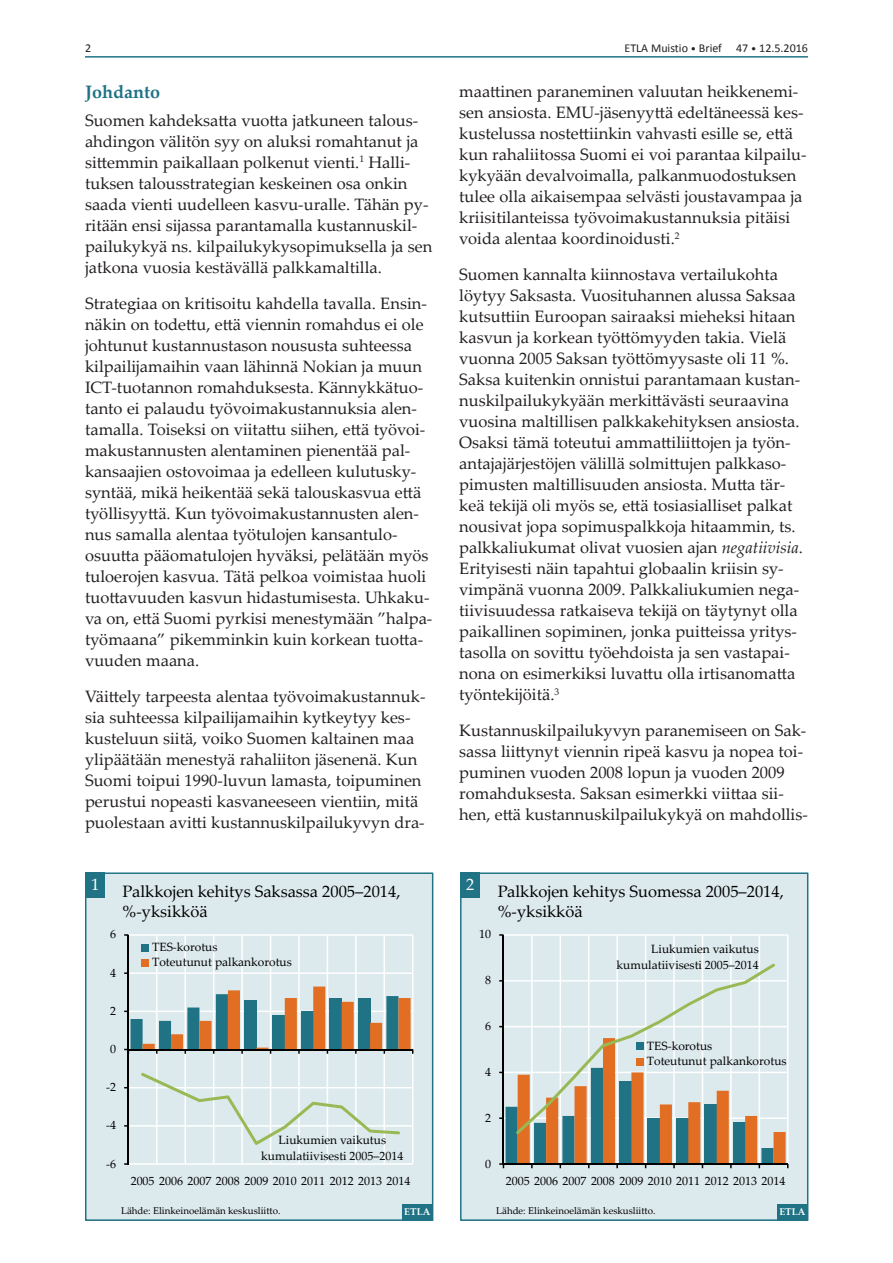
<style>
.page{position:relative;width:893px;height:1263px;background:#fff}
.page>*{position:absolute;margin:0;border:0;box-sizing:border-box;transform-origin:0 0}
.Väliotsikko_1{font:700 18px "Palatino Linotype";color:#1f7385}
.Leipis{font:16.5px/21px "Palatino Linotype";color:#231f20}
.t1{font:16.5px/19.8px "Palatino Linotype";color:#000}
.t2{font:16.5px "Palatino Linotype";color:#fff}
.t3{font:12px/15.5px "Palatino Linotype";color:#000}
.Sivunumero{font:12px "Calibri";color:#231f20}
.t4{font:9.75px "Palatino Linotype";color:#000}
.t5{font:700 9.75px "Palatino Linotype";color:#fff}
.s1{font-size:10.5px}
.s2{font-style:italic}
</style>
<div class="page">
<hr style="left:85px;top:56px;width:723px;height:2px;background:#1f7385">
<svg style="left:85px;top:872px;width:348px;height:349px;background:#d3dede"></svg>
<div style="left:402px;top:1204px;width:30px;height:16px;background:#1f7385"></div>
<div style="left:86px;top:872px;width:19px;height:26px;background:#1f7385"></div>
<svg style="left:460px;top:872px;width:348px;height:349px;background:#d1d9d6"></svg>
<div style="left:777px;top:1204px;width:30px;height:16px;background:#1f7385"></div>
<div style="left:461px;top:872px;width:19px;height:26px;background:#1f7385"></div>
<p class="Sivunumero" style="left:85px;top:40px;width:8px">2</p>
<p class="Sivunumero" style="left:624px;top:40px;width:185px">ETLA Muistio <span class="s1">•</span> Brief 47 <span class="s1">•</span> 12.5.2016</p>
<p class="Leipis" style="left:459px;top:80px;width:349px">maattinen paraneminen valuutan heikkenemi&shy;sen ansiosta. EMU-jäsenyyttä edeltäneessä kes&shy;kustelussa nostettiinkin vahvasti esille se, että kun rahaliitossa Suomi ei voi parantaa kilpailu&shy;kykyään devalvoimalla, palkanmuodostuksen tulee olla aikaisempaa selvästi joustavampaa ja kriisitilanteissa työvoimakustannuksia pitäisi voida alentaa koordinoidusti.<sup>2</sup></p>
<p class="Leipis" style="left:459px;top:263px;width:345px">Suomen kannalta kiinnostava vertailukohta löytyy Saksasta. Vuosituhannen alussa Saksaa kutsuttiin Euroopan sairaaksi mieheksi hitaan kasvun ja korkean työttömyyden takia. Vielä vuonna 2005 Saksan työttömyysaste oli 11 %.<br>Saksa kuitenkin onnistui parantamaan kustan&shy;nuskilpailukykyään merkittävästi seuraavina vuosina maltillisen palkkakehityksen ansiosta.<br>Osaksi tämä toteutui ammattiliittojen ja työn&shy;antajajärjestöjen välillä solmittujen palkkaso&shy;pimusten maltillisuuden ansiosta. Mutta tär&shy;keä tekijä oli myös se, että tosiasialliset palkat nousivat jopa sopimuspalkkoja hitaammin, ts. palkkaliukumat olivat vuosien ajan <span class="s2">negatiivisia</span>.<br>Erityisesti näin tapahtui globaalin kriisin sy&shy;vimpänä vuonna 2009. Palkkaliukumien nega&shy;tiivisuudessa ratkaiseva tekijä on täytynyt olla paikallinen sopiminen, jonka puitteissa yritys&shy;tasolla on sovittu työehdoista ja sen vastapai&shy;nona on esimerkiksi luvattu olla irtisanomatta työntekijöitä.<sup>3</sup></p>
<p class="Leipis" style="left:459px;top:719px;width:350px">Kustannuskilpailukyvyn paranemiseen on Sak&shy;sassa liittynyt viennin ripeä kasvu ja nopea toi&shy;puminen vuoden 2008 lopun ja vuoden 2009 romahduksesta. Saksan esimerkki viittaa sii&shy;hen, että kustannuskilpailukykyä on mahdollis-</p>
<p class="Väliotsikko_1" style="left:85px;top:79px;width:77px">Johdanto</p>
<p class="Leipis" style="left:85px;top:109px;width:349px">Suomen kahdeksatta vuotta jatkuneen talous&shy;ahdingon välitön syy on aluksi romahtanut ja sittemmin paikallaan polkenut vienti.<sup>1</sup> Halli&shy;tuksen talousstrategian keskeinen osa onkin saada vienti uudelleen kasvu-uralle. Tähän py&shy;ritään ensi sijassa parantamalla kustannuskil&shy;pailukykyä ns. kilpailukykysopimuksella ja sen jatkona vuosia kestävällä palkkamaltilla.</p>
<p class="Leipis" style="left:85px;top:292px;width:349px">Strategiaa on kritisoitu kahdella tavalla. Ensin&shy;näkin on todettu, että viennin romahdus ei ole johtunut kustannustason noususta suhteessa kilpailijamaihin vaan lähinnä Nokian ja muun ICT-tuotannon romahduksesta. Kännykkätuo&shy;tanto ei palaudu työvoimakustannuksia alen&shy;tamalla. Toiseksi on viitattu siihen, että työvoi&shy;makustannusten alentaminen pienentää pal&shy;kansaajien ostovoimaa ja edelleen kulutusky&shy;syntää, mikä heikentää sekä talouskasvua että työllisyyttä. Kun työvoimakustannusten alen&shy;nus samalla alentaa työtulojen kansantulo&shy;osuutta pääomatulojen hyväksi, pelätään myös tuloerojen kasvua. Tätä pelkoa voimistaa huoli tuottavuuden kasvun hidastumisesta. Uhkaku&shy;va on, että Suomi pyrkisi menestymään ”halpa&shy;työmaana” pikemminkin kuin korkean tuotta&shy;vuuden maana.</p>
<p class="Leipis" style="left:85px;top:685px;width:342px">Väittely tarpeesta alentaa työvoimakustannuk&shy;sia suhteessa kilpailijamaihin kytkeytyy kes&shy;kusteluun siitä, voiko Suomen kaltainen maa ylipäätään menestyä rahaliiton jäsenenä. Kun Suomi toipui 1990-luvun lamasta, toipuminen perustui nopeasti kasvaneeseen vientiin, mitä puolestaan avitti kustannuskilpailukyvyn dra-</p>
<p class="t2" style="left:91px;top:873px;width:10px">1</p>
<p class="t1" style="left:123px;top:881px;width:279px">Palkkojen kehitys Saksassa 2005–2014, %-yksikköä</p>
<p class="t3" style="left:110px;top:926px;width:7px">6</p>
<p class="t3" style="left:110px;top:964px;width:7px">4</p>
<p class="t3" style="left:110px;top:1002px;width:7px">2</p>
<p class="t3" style="left:152px;top:939px;width:141px">TES-korotus<br>Toteutunut palkankorotus</p>
<p class="t3" style="left:110px;top:1041px;width:7px">0</p>
<p class="t3" style="left:106px;top:1079px;width:11px">-2</p>
<p class="t3" style="left:106px;top:1117px;width:11px">-4</p>
<p class="t3" style="left:106px;top:1155px;width:11px">-6</p>
<p class="t3" style="left:261px;top:1131px;width:144px;line-height:16.5px;text-align:center">Liukumien vaikutus kumulatiivisesti 2005–2014</p>
<p class="t3" style="left:131px;top:1173px;width:281px">2005 2006 2007 2008 2009 2010 2011 2012 2013 2014</p>
<p class="t4" style="left:121px;top:1204px;width:161px">Lähde: Elinkeinoelämän keskusliitto.</p>
<p class="t5" style="left:404px;top:1205px;width:27px">ETLA</p>
<p class="t2" style="left:466px;top:873px;width:10px">2</p>
<p class="t1" style="left:498px;top:881px;width:288px">Palkkojen kehitys Suomessa 2005–2014, %-yksikköä</p>
<p class="t3" style="left:479px;top:926px;width:13px">10</p>
<p class="t3" style="left:485px;top:972px;width:7px">8</p>
<p class="t3" style="left:485px;top:1018px;width:7px">6</p>
<p class="t3" style="left:485px;top:1063px;width:7px">4</p>
<p class="t3" style="left:485px;top:1109px;width:7px">2</p>
<p class="t3" style="left:485px;top:1155px;width:7px">0</p>
<p class="t3" style="left:617px;top:940px;width:144px;line-height:16.5px;text-align:right">Liukumien vaikutus kumulatiivisesti 2005–2014</p>
<p class="t3" style="left:647px;top:1037px;width:141px">TES-korotus<br>Toteutunut palkankorotus</p>
<p class="t3" style="left:506px;top:1173px;width:281px">2005 2006 2007 2008 2009 2010 2011 2012 2013 2014</p>
<p class="t4" style="left:496px;top:1204px;width:161px">Lähde: Elinkeinoelämän keskusliitto.</p>
<p class="t5" style="left:779px;top:1205px;width:27px">ETLA</p>
</div>
